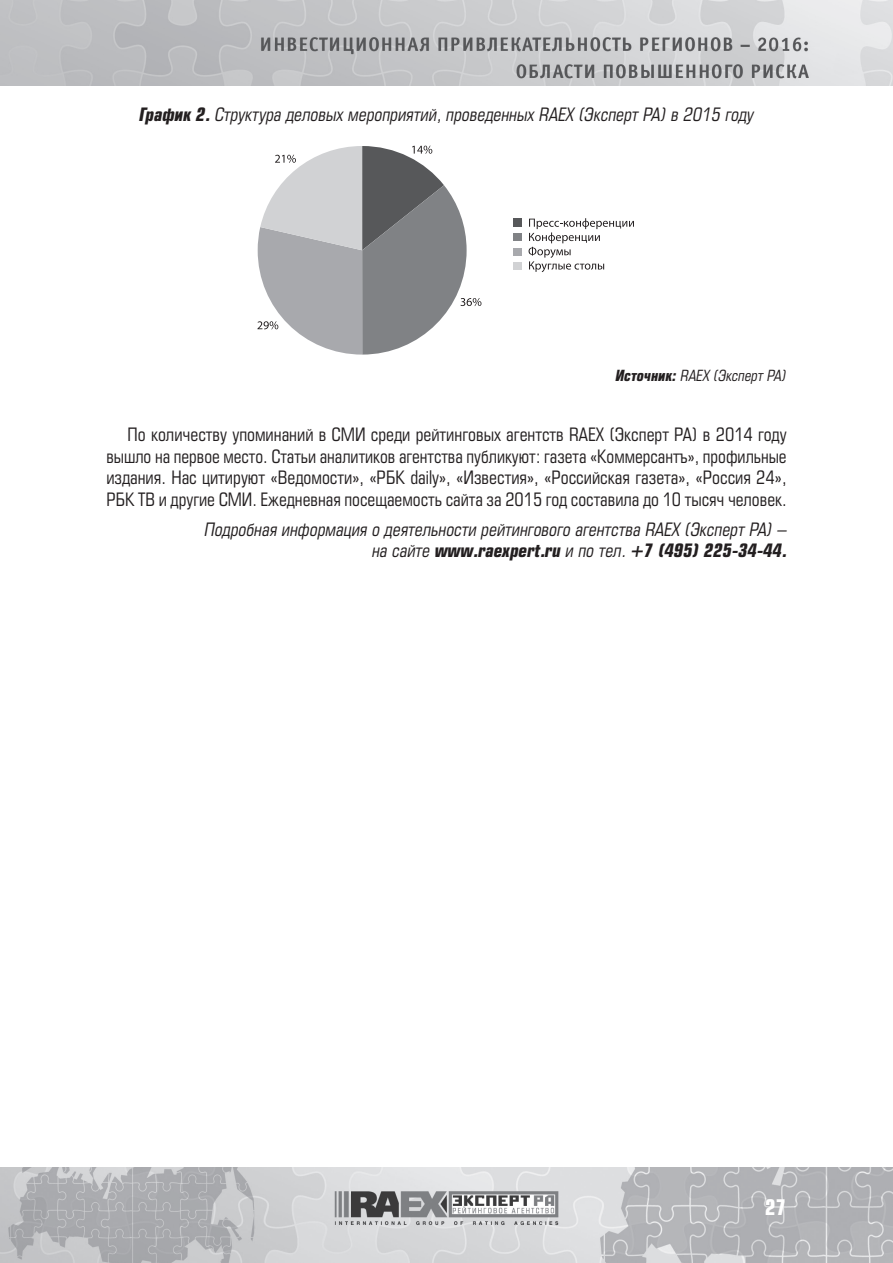
<style>
.page{position:relative;width:893px;height:1263px;background:#fff}
.page>*{position:absolute;margin:0;border:0;box-sizing:border-box;transform-origin:0 0}
.t1{font:700 21px "Europe Cond";color:#fff}
.t2{font:18px/21.6px "Europe Cond";color:#231f20;text-align:justify}
.t3{font:italic 18px/21.6px "Europe Cond";color:#231f20;text-align:right}
.t4{font:italic 15px "Europe Cond";color:#231f20}
.s1{font-weight:700}
</style>
<div class="page">
<img style="left:0;top:1167px;width:893px;height:96px">
<img style="left:0;top:0;width:893px;height:85px">
<svg style="left:257px;top:146px;width:224px;height:209px"></svg>
<div style="left:513px;top:218px;width:8px;height:9px;background:#57585a"></div>
<div style="left:513px;top:233px;width:8px;height:8px;background:#808285"></div>
<div style="left:513px;top:248px;width:8px;height:7px;background:#a8a9ad"></div>
<div style="left:513px;top:262px;width:8px;height:8px;background:#d1d2d4"></div>
<svg style="left:529px;top:218px;width:105px;height:54px"></svg>
<p class="t3" style="left:139px;top:103px;width:616px"><span class="s1">График 2.</span> Структура деловых мероприятий, проведенных RAEX (Эксперт РА) в 2015 году</p>
<p class="t4" style="left:615px;top:366px;width:173px"><span class="s1">Источник:</span> RAEX (Эксперт РА)</p>
<p class="t2" style="left:106px;top:423px;width:682px;text-indent:21px">По количеству упоминаний в СМИ среди рейтинговых агентств RAEX (Эксперт РА) в 2014 году вышло на первое место. Статьи аналитиков агентства публикуют: газета «Коммерсантъ», профильные издания. Нас цитируют «Ведомости», «РБК daily», «Известия», «Российская газета», «Россия 24», РБК ТВ и другие СМИ. Ежедневная посещаемость сайта за 2015 год составила до 10 тысяч человек.</p>
<p class="t3" style="left:205px;top:518px;width:584px">Подробная информация о деятельности рейтингового агентства RAEX (Эксперт РА) – на сайте <span class="s1">www.raexpert.ru</span> и по тел. <span class="s1">+7 (495) 225-34-44.</span></p>
<p class="t1" style="left:765px;top:1193px;width:23px">27</p>
</div>
